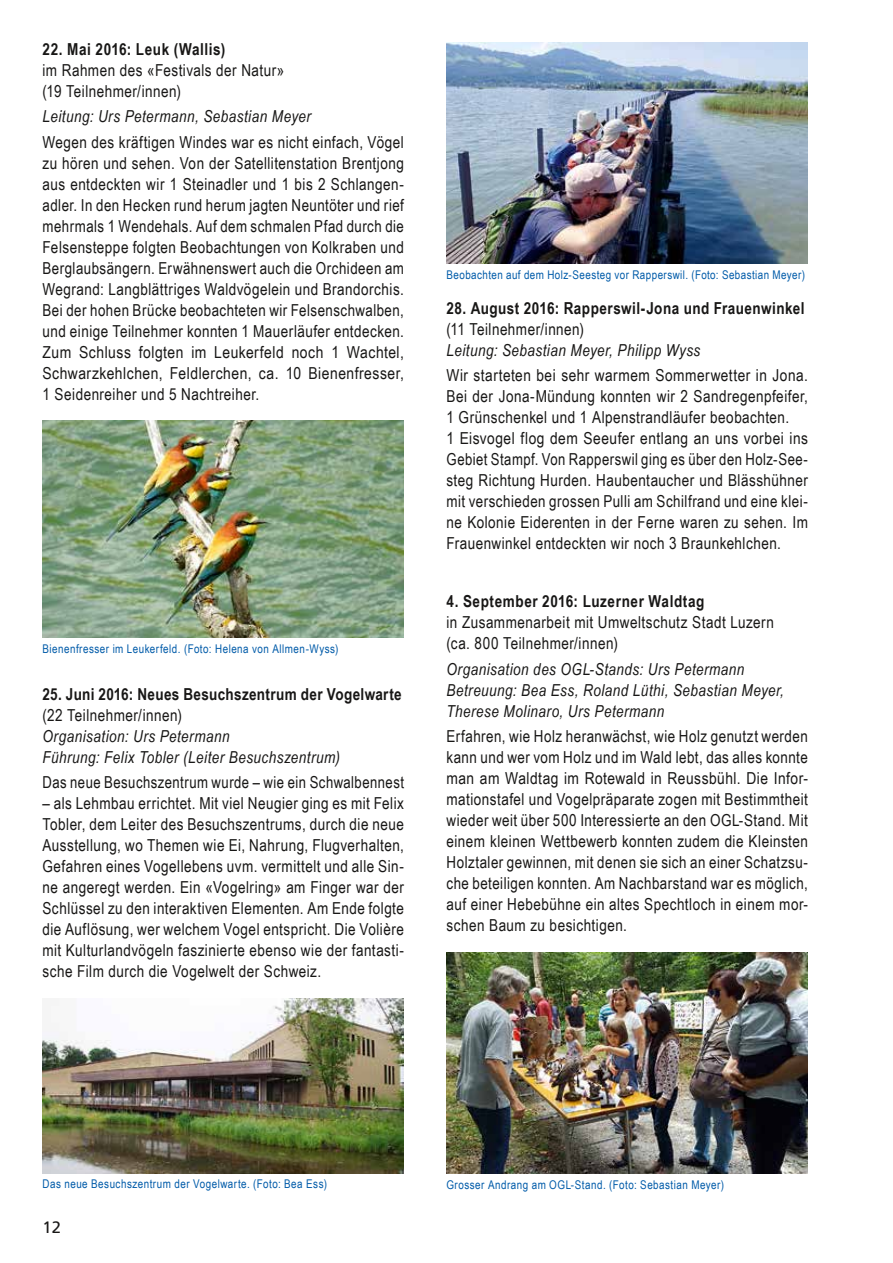
<style>
.page{position:relative;width:893px;height:1263px;background:#fff}
.page>*{position:absolute;margin:0;border:0;box-sizing:border-box;transform-origin:0 0}
.t1{font:16.5px/21px "Arial Narrow";letter-spacing:.03em;color:#181716}
.t2{font:italic 16.5px/21px "Arial Narrow";letter-spacing:.03em;color:#181716}
.t3{font:700 16.5px "Arial Narrow";letter-spacing:.025em;color:#181716}
.t4{font:16.5px "Frutiger LT Com";color:#181716}
.t5{font:12px "Arial Narrow";letter-spacing:.04em;color:#005ba9}
</style>
<div class="page">
<img style="left:446px;top:43px;width:362px;height:221px">
<img style="left:446px;top:953px;width:362px;height:221px">
<img style="left:42px;top:421px;width:362px;height:217px">
<img style="left:43px;top:999px;width:361px;height:174px">
<p class="t3" style="left:43px;top:36px;width:184px">22. Mai 2016: Leuk (Wallis)</p>
<p class="t1" style="left:43px;top:59px;width:243px">im Rahmen des «Festivals der Natur» (19 Teilnehmer/innen)</p>
<p class="t2" style="left:43px;top:105px;width:270px">Leitung: Urs Petermann, Sebastian Meyer</p>
<p class="t1" style="left:43px;top:131px;width:363px;text-align:justify">Wegen des kräftigen Windes war es nicht einfach, Vögel zu hören und sehen. Von der Satellitenstation Brentjong aus entdeckten wir 1 Steinadler und 1 bis 2 Schlangen&shy;adler. In den Hecken rund herum jagten Neuntöter und rief mehrmals 1 Wendehals. Auf dem schmalen Pfad durch die Felsensteppe folgten Beobachtungen von Kolkraben und Berglaubsängern. Erwähnenswert auch die Orchideen am Wegrand: Langblättriges Waldvögelein und Brandorchis.<br>Bei der hohen Brücke beobachteten wir Felsenschwalben, und einige Teilnehmer konnten 1 Mauerläufer entdecken.<br>Zum Schluss folgten im Leukerfeld noch 1 Wachtel, Schwarzkehlchen, Feldlerchen, ca. 10 Bienenfresser, 1 Seidenreiher und 5 Nachtreiher.</p>
<p class="t5" style="left:42px;top:640px;width:297px">Bienenfresser im Leukerfeld. (Foto: Helena von Allmen-Wyss)</p>
<p class="t3" style="left:42px;top:681px;width:361px">25. Juni 2016: Neues Besuchszentrum der Vogelwarte</p>
<p class="t1" style="left:42px;top:704px;width:141px">(22 Teilnehmer/innen)</p>
<p class="t2" style="left:42px;top:725px;width:299px">Organisation: Urs Petermann<br>Führung: Felix Tobler (Leiter Besuchszentrum)</p>
<p class="t1" style="left:42px;top:771px;width:363px">Das neue Besuchszentrum wurde – wie ein Schwalbennest</p>
<p class="t1" style="left:42px;top:792px;width:363px;text-align:justify">– als Lehmbau errichtet. Mit viel Neugier ging es mit Felix Tobler, dem Leiter des Besuchszentrums, durch die neue Ausstellung, wo Themen wie Ei, Nahrung, Flugverhalten, Gefahren eines Vogellebens uvm. vermittelt und alle Sin&shy;ne angeregt werden. Ein «Vogelring» am Finger war der Schlüssel zu den interaktiven Elementen. Am Ende folgte die Auflösung, wer welchem Vogel entspricht. Die Volière mit Kulturlandvögeln faszinierte ebenso wie der fantasti&shy;sche Film durch die Vogelwelt der Schweiz.</p>
<p class="t5" style="left:446px;top:266px;width:360px">Beobachten auf dem Holz-Seesteg vor Rapperswil. (Foto: Sebastian Meyer)</p>
<p class="t3" style="left:446px;top:296px;width:360px">28. August 2016: Rapperswil-Jona und Frauenwinkel</p>
<p class="t1" style="left:446px;top:318px;width:139px">(11 Teilnehmer/innen)</p>
<p class="t2" style="left:446px;top:339px;width:255px">Leitung: Sebastian Meyer, Philipp Wyss</p>
<p class="t1" style="left:446px;top:364px;width:363px">Wir starteten bei sehr warmem Sommerwetter in Jona.<br>Bei der Jona-Mündung konnten wir 2 Sandregenpfeifer, 1 Grünschenkel und 1 Alpenstrandläufer beobachten.<br>1 Eisvogel flog dem Seeufer entlang an uns vorbei ins Gebiet Stampf. Von Rapperswil ging es über den Holz-See&shy;steg Richtung Hurden. Haubentaucher und Blässhühner mit verschieden grossen Pulli am Schilfrand und eine klei&shy;ne Kolonie Eiderenten in der Ferne waren zu sehen. Im Frauenwinkel entdeckten wir noch 3 Braunkehlchen.</p>
<p class="t3" style="left:446px;top:589px;width:259px">4. September 2016: Luzerner Waldtag</p>
<p class="t1" style="left:446px;top:611px;width:329px">in Zusammenarbeit mit Umweltschutz Stadt Luzern (ca. 800 Teilnehmer/innen)</p>
<p class="t2" style="left:446px;top:658px;width:339px">Organisation des OGL-Stands: Urs Petermann<br>Betreuung: Bea Ess, Roland Lüthi, Sebastian Meyer,<br>Therese Molinaro, Urs Petermann</p>
<p class="t1" style="left:446px;top:725px;width:363px;text-align:justify">Erfahren, wie Holz heranwächst, wie Holz genutzt werden kann und wer vom Holz und im Wald lebt, das alles konnte man am Waldtag im Rotewald in Reussbühl. Die Infor&shy;mationstafel und Vogelpräparate zogen mit Bestimmtheit wieder weit über 500 Interessierte an den OGL-Stand. Mit einem kleinen Wettbewerb konnten zudem die Kleinsten Holztaler gewinnen, mit denen sie sich an einer Schatzsu&shy;che beteiligen konnten. Am Nachbarstand war es möglich, auf einer Hebebühne ein altes Spechtloch in einem mor&shy;schen Baum zu besichtigen.</p>
<p class="t5" style="left:43px;top:1175px;width:286px">Das neue Besuchszentrum der Vogelwarte. (Foto: Bea Ess)</p>
<p class="t4" style="left:43px;top:1217px;width:20px">12</p>
<p class="t5" style="left:446px;top:1175px;width:279px">Grosser Andrang am OGL-Stand. (Foto: Sebastian Meyer)</p>
</div>
